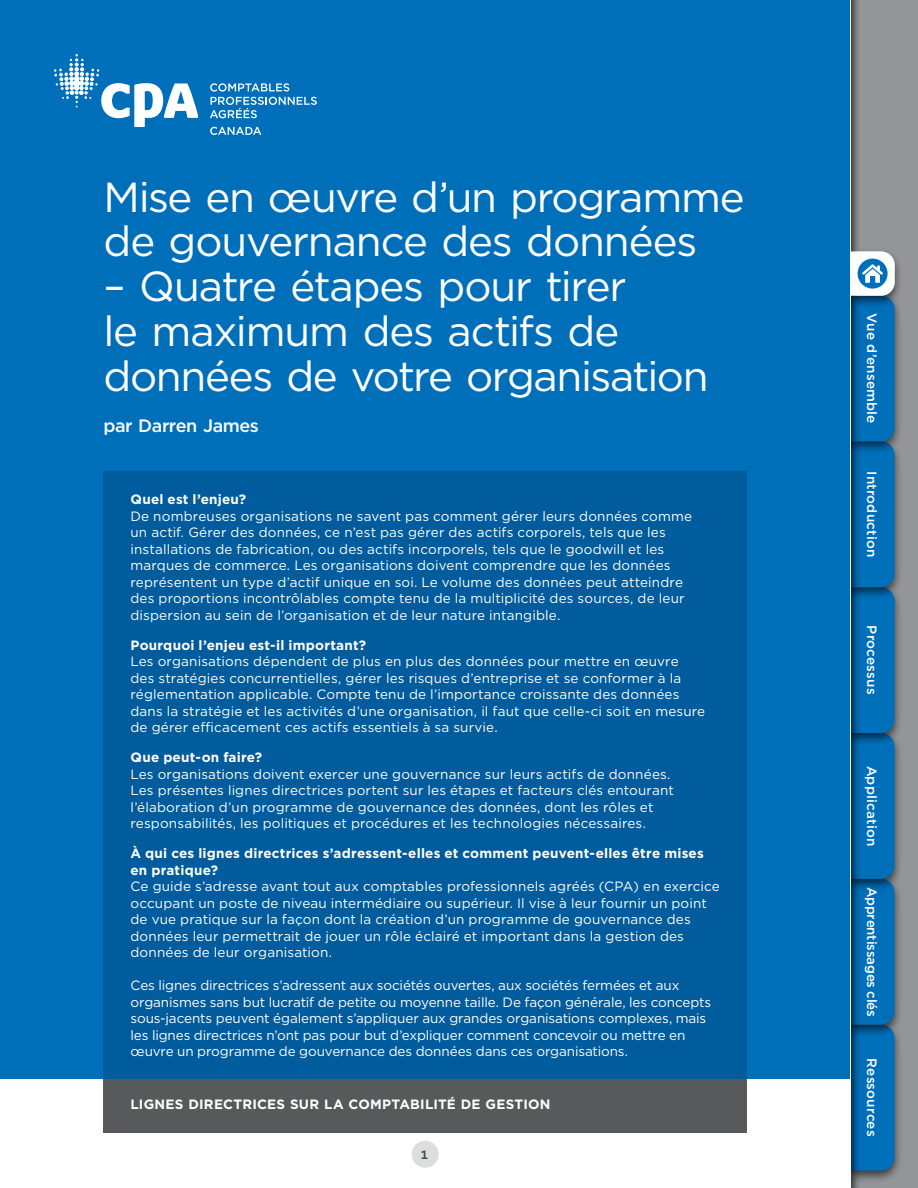
<style>
.page{position:relative;width:918px;height:1188px;background:#fff}
.page>*{position:absolute;margin:0;border:0;box-sizing:border-box;transform-origin:0 0}
.t1{font:42px/45px "Gotham";letter-spacing:-.03em;color:#fff}
.MAGs_newsletterAutho{font:500 18px "Gotham";letter-spacing:-.025em;color:#fff}
.MAGs_1stpg-questions{font:13.5px/16.5px "Gotham";letter-spacing:.01em;color:#fff}
.MAGs_1stpg-questions-2{font:13.5px/16.5px "Gotham";letter-spacing:-.01em;color:#fff}
.MAGs_1stpg-questions-3{font:700 13.5px/16.5px "Gotham";letter-spacing:.015em;color:#fff}
.t2{font:500 13.5px "Gotham";letter-spacing:.01em;color:#fff}
.t3{font:500 13.5px "Gotham";letter-spacing:-.015em;color:#fff}
.t4{font:700 12px "Gotham";color:#4d4d4f}
</style>
<div class="page">
<div style="left:837px;top:0;width:81px;height:1188px;background:#000;opacity:.75"></div>
<div style="left:841px;top:0;width:10px;height:1188px;background:#fff"></div>
<svg style="left:851px;top:252px;width:44px;height:918px;background:#0a6cae"></svg>
<div style="left:412px;top:1141px;width:27px;height:27px;background:#dcddde;border-radius:50%"></div>
<div style="left:0;top:0;width:850px;height:1079px;background:#006fba"></div>
<div style="left:104px;top:471px;width:643px;height:627px;background:#005c9c"></div>
<div style="left:104px;top:1079px;width:643px;height:54px;background:#58595b"></div>
<svg style="left:54px;top:54px;width:144px;height:73px"></svg>
<svg style="left:210px;top:83px;width:107px;height:35px"></svg>
<svg style="left:210px;top:127px;width:51px;height:8px"></svg>
<h1 class="t1" style="left:104px;top:173px;width:643px">Mise en œuvre d’un programme de gouvernance des données</h1>
<h1 class="t1" style="left:104px;top:263px;width:607px">– Quatre étapes pour tirer<br>le maximum des actifs de données de votre organisation</h1>
<p class="MAGs_newsletterAutho" style="left:104px;top:414px;width:157px">par Darren James</p>
<p class="MAGs_1stpg-questions-3" style="left:130px;top:491px;width:117px">Quel est l’enjeu?</p>
<p class="MAGs_1stpg-questions" style="left:130px;top:507px;width:563px">De nombreuses organisations ne savent pas comment gérer leurs données comme un actif. Gérer des données, ce n’est pas gérer des actifs corporels, tels que les installations de fabrication, ou des actifs incorporels, tels que le goodwill et les marques de commerce. Les organisations doivent comprendre que les données représentent un type d’actif unique en soi. Le volume des données peut atteindre des proportions incontrôlables compte tenu de la multiplicité des sources, de leur dispersion au sein de l’organisation et de leur nature intangible.</p>
<p class="MAGs_1stpg-questions-3" style="left:130px;top:637px;width:237px">Pourquoi l’enjeu est-il important?</p>
<p class="MAGs_1stpg-questions" style="left:130px;top:653px;width:576px">Les organisations dépendent de plus en plus des données pour mettre en œuvre des stratégies concurrentielles, gérer les risques d’entreprise et se conformer à la réglementation applicable. Compte tenu de l’importance croissante des données dans la stratégie et les activités d’une organisation, il faut que celle-ci soit en mesure de gérer efficacement ces actifs essentiels à sa survie.</p>
<p class="MAGs_1stpg-questions-3" style="left:130px;top:749px;width:133px">Que peut-on faire?</p>
<p class="MAGs_1stpg-questions" style="left:130px;top:765px;width:545px">Les organisations doivent exercer une gouvernance sur leurs actifs de données.<br>Les présentes lignes directrices portent sur les étapes et facteurs clés entourant l’élaboration d’un programme de gouvernance des données, dont les rôles et responsabilités, les politiques et procédures et les technologies nécessaires.</p>
<p class="MAGs_1stpg-questions-3" style="left:130px;top:845px;width:575px">À qui ces lignes directrices s’adressent-elles et comment peuvent-elles être mises en pratique?</p>
<p class="MAGs_1stpg-questions" style="left:130px;top:878px;width:591px">Ce guide s’adresse avant tout aux comptables professionnels agréés (CPA) en exercice occupant un poste de niveau intermédiaire ou supérieur. Il vise à leur fournir un point de vue pratique sur la façon dont la création d’un programme de gouvernance des données leur permettrait de jouer un rôle éclairé et important dans la gestion des données de leur organisation.</p>
<p class="MAGs_1stpg-questions-2" style="left:130px;top:977px;width:582px">Ces lignes directrices s’adressent aux sociétés ouvertes, aux sociétés fermées et aux organismes sans but lucratif de petite ou moyenne taille. De façon générale, les concepts sous-jacents peuvent également s’appliquer aux grandes organisations complexes, mais les lignes directrices n’ont pas pour but d’expliquer comment concevoir ou mettre en œuvre un programme de gouvernance des données dans ces organisations.</p>
<p class="MAGs_1stpg-questions-3" style="left:130px;top:1096px;width:422px">LIGNES DIRECTRICES SUR LA COMPTABILITÉ DE GESTION</p>
<p class="t4" style="left:421px;top:1147px;width:9px">1</p>
<p class="t2" style="left:881px;top:313px;width:112px;rotate:90deg">Vue d’ensemble</p>
<p class="t2" style="left:881px;top:471px;width:88px;rotate:90deg">Introduction</p>
<p class="t2" style="left:881px;top:625px;width:71px;rotate:90deg">Processus</p>
<p class="t2" style="left:881px;top:766px;width:82px;rotate:90deg">Application</p>
<p class="t3" style="left:881px;top:887px;width:132px;rotate:90deg">Apprentissages clés</p>
<p class="t2" style="left:881px;top:1058px;width:80px;rotate:90deg">Ressources</p>
</div>
